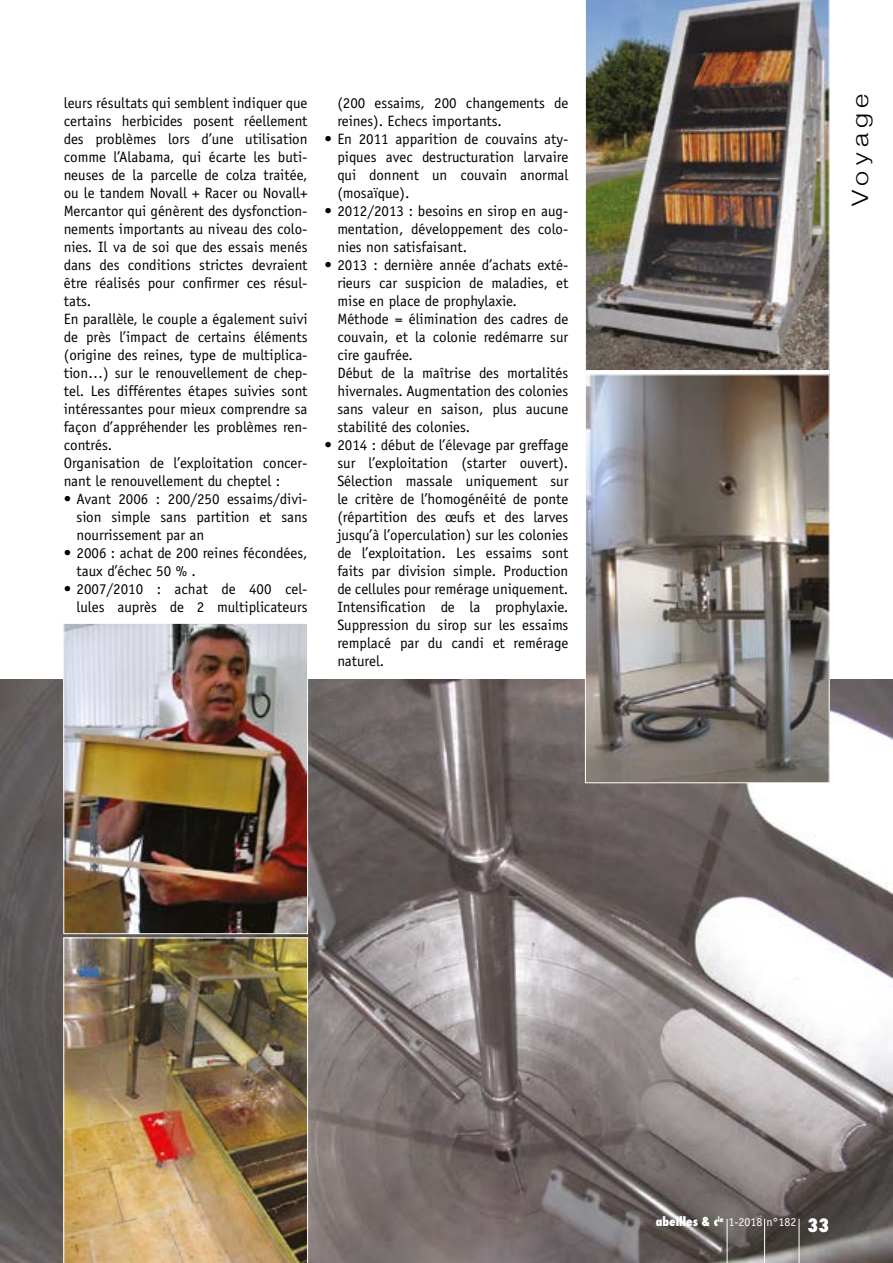
<style>
.page{position:relative;width:893px;height:1263px;background:#fff}
.page>*{position:absolute;margin:0;border:0;box-sizing:border-box;transform-origin:0 0}
.t1{font:300 22.5px "Helvetica Neue";letter-spacing:.2em;color:#000;scale:1.2 1}
.t2{font:800 condensed 18px "Futura";color:#fff}
.t3{font:15px/18px "Officina Sans";color:#000}
.t4{font:12px "Officina Sans";color:#fff}
.s1{font-family:"Futura";font-weight:800;font-stretch:condensed}
</style>
<div class="page">
<img style="left:0;top:679px;width:893px;height:584px">
<hr style="left:727px;top:1219px;width:1px;height:44px;background:#fff">
<hr style="left:764px;top:1219px;width:1px;height:44px;background:#fff">
<hr style="left:799px;top:1219px;width:1px;height:44px;background:#fff">
<img style="left:585px;top:0;width:245px;height:371px">
<img style="left:587px;top:376px;width:241px;height:405px">
<div style="left:585px;top:374px;width:245px;height:409px;border:1px solid #fff"></div>
<img style="left:63px;top:937px;width:245px;height:326px">
<img style="left:65px;top:625px;width:241px;height:307px">
<div style="left:63px;top:623px;width:245px;height:311px;border:1px solid #fff"></div>
<p class="t3" style="left:64px;top:94px;width:245px">leurs résultats qui semblent indiquer que certains herbicides posent réellement des problèmes lors d’une utilisation comme l’Alabama, qui écarte les buti&shy;neuses de la parcelle de colza traitée, ou le tandem Novall + Racer ou Novall+ Mercantor qui génèrent des dysfonction&shy;nements importants au niveau des colo&shy;nies. Il va de soi que des essais menés dans des conditions strictes devraient être réalisés pour confirmer ces résul&shy;tats.<br>En parallèle, le couple a également suivi de près l’impact de certains éléments (origine des reines, type de multiplica&shy;tion…) sur le renouvellement de chep&shy;tel. Les différentes étapes suivies sont intéressantes pour mieux comprendre sa façon d’appréhender les problèmes ren&shy;contrés.<br>Organisation de l’exploitation concer&shy;nant le renouvellement du cheptel :</p>
<p class="t3" style="left:77px;top:490px;width:233px;text-align:justify;text-indent:-13px">• Avant 2006 : 200/250 essaims/divi&shy;sion simple sans partition et sans nourrissement par an</p>
<p class="t3" style="left:77px;top:544px;width:232px;text-indent:-13px">• 2006 : achat de 200 reines fécondées, taux d’échec 50 % .</p>
<p class="t3" style="left:64px;top:580px;width:245px;text-align:right">• 2007/2010 : achat de 400 cel&shy;lules auprès de 2 multiplicateurs</p>
<p class="t3" style="left:337px;top:94px;width:233px">(200 essaims, 200 changements de reines). Echecs importants.</p>
<p class="t3" style="left:337px;top:130px;width:233px;text-align:justify;text-indent:-13px">• En 2011 apparition de couvains aty&shy;piques avec destructuration larvaire qui donnent un couvain anormal (mosaïque).</p>
<p class="t3" style="left:337px;top:202px;width:233px;text-align:justify;text-indent:-13px">• 2012/2013 : besoins en sirop en aug&shy;mentation, développement des colo&shy;nies non satisfaisant.</p>
<p class="t3" style="left:337px;top:256px;width:233px;text-indent:-13px">• 2013 : dernière année d’achats exté&shy;rieurs car suspicion de maladies, et mise en place de prophylaxie.<br>Méthode = élimination des cadres de couvain, et la colonie redémarre sur cire gaufrée.<br>Début de la maîtrise des mortalités hivernales. Augmentation des colonies sans valeur en saison, plus aucune stabilité des colonies.</p>
<p class="t3" style="left:337px;top:436px;width:233px;text-align:justify;text-indent:-13px">• 2014 : début de l’élevage par greffage sur l’exploitation (starter ouvert).<br>Sélection massale uniquement sur le critère de l’homogénéité de ponte (répartition des œufs et des larves jusqu’à l’operculation) sur les colonies de l’exploitation. Les essaims sont faits par division simple. Production de cellules pour remérage uniquement.<br>Intensification de la prophylaxie.<br>Suppression du sirop sur les essaims remplacé par du candi et remérage naturel.</p>
<h1 class="t1" style="left:842px;top:206px;width:95px;rotate:-90deg">Voyage</h1>
<p class="t4" style="left:656px;top:1215px;width:142px"><span class="s1">abeilles &amp; c</span><sup>ie</sup> 1-2018 n°182</p>
<p class="t2" style="left:807px;top:1213px;width:23px">33</p>
</div>
